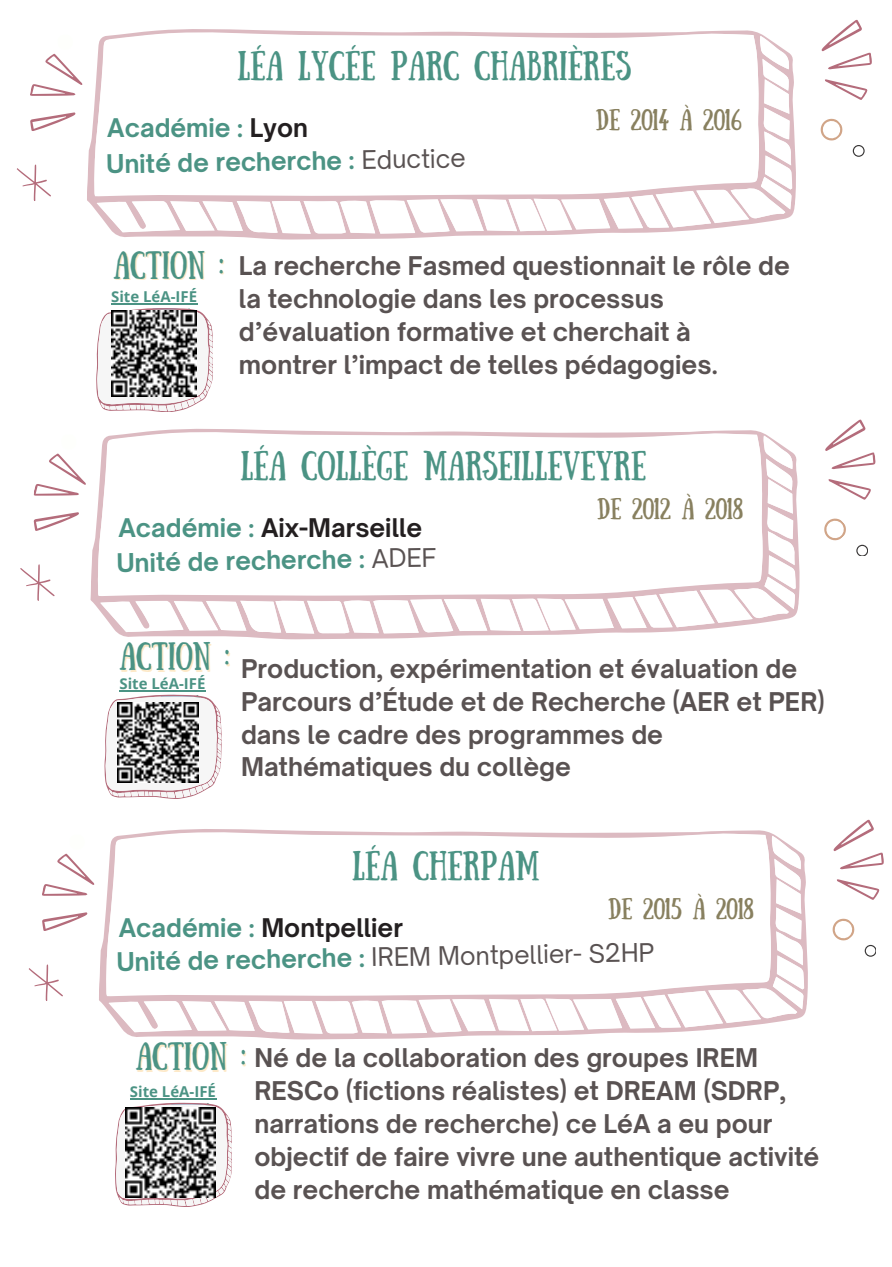
<style>
.page{position:relative;width:892px;height:1267px;background:#fff}
.page>*{position:absolute;margin:0;border:0;box-sizing:border-box;transform-origin:0 0}
.t1{font:29.4px "Sunday";color:#4b9384}
.t2{font:27.9px "Sunday";color:#4b9384}
.t3{font:700 24.6px/33px "Open Sauce One";color:#595252}
.t4{font:700 24.6px "Open Sauce One";color:#4b9384}
.t5{font:700 24.6px "Open Sauce One";color:#231f20}
.t6{font:24.6px "Open Sauce One";color:#595252}
.t7{font:21.3px "Sunday";color:#88805f}
.t8{font:700 15px "Open Sans";color:#4b9384}
.s1{color:#231f20}
.s2{font-weight:400;color:#595252}
.s3{color:#4b9384}
.s4{font-weight:700;color:#4b9384}
</style>
<div class="page">
<svg style="left:821px;top:19px;width:51px;height:81px"></svg>
<svg style="left:17px;top:164px;width:34px;height:37px"></svg>
<svg style="left:30px;top:53px;width:53px;height:78px"></svg>
<svg style="left:852px;top:145px;width:11px;height:11px"></svg>
<svg style="left:820px;top:118px;width:23px;height:23px"></svg>
<svg style="left:93px;top:29px;width:703px;height:211px"></svg>
<svg style="left:96px;top:308px;width:117px;height:103px"></svg>
<img style="left:111px;top:311px;width:85px;height:85px">
<svg style="left:825px;top:419px;width:51px;height:81px"></svg>
<svg style="left:20px;top:564px;width:35px;height:37px"></svg>
<svg style="left:33px;top:453px;width:53px;height:78px"></svg>
<svg style="left:856px;top:545px;width:11px;height:11px"></svg>
<svg style="left:824px;top:518px;width:22px;height:23px"></svg>
<svg style="left:96px;top:428px;width:703px;height:212px"></svg>
<svg style="left:104px;top:694px;width:117px;height:104px"></svg>
<svg style="left:833px;top:819px;width:51px;height:81px"></svg>
<svg style="left:28px;top:964px;width:35px;height:37px"></svg>
<svg style="left:42px;top:853px;width:53px;height:78px"></svg>
<svg style="left:864px;top:945px;width:11px;height:11px"></svg>
<svg style="left:832px;top:918px;width:23px;height:23px"></svg>
<svg style="left:105px;top:829px;width:703px;height:211px"></svg>
<svg style="left:115px;top:1102px;width:117px;height:104px"></svg>
<img style="left:118px;top:702px;width:81px;height:81px">
<img style="left:125px;top:1107px;width:90px;height:90px">
<hr style="left:111px;top:303px;width:86px;height:2px;background:#4b9384">
<hr style="left:119px;top:690px;width:86px;height:1px;background:#4b9384">
<hr style="left:130px;top:1098px;width:86px;height:1px;background:#4b9384">
<p class="t1" style="left:237px;top:45px;width:395px">LÉA LYCÉE PARC CHABRIÈRES</p>
<p class="t7" style="left:595px;top:104px;width:147px">DE 2014 À 2016</p>
<p class="t4" style="left:107px;top:113px;width:202px">Académie : <span class="s1">Lyon</span></p>
<p class="t4" style="left:106px;top:149px;width:361px;rotate:-1deg">Unité de recherche : <span class="s2">Eductice</span></p>
<p class="t2" style="left:114px;top:246px;width:111px">ACTION :</p>
<p class="t8" style="left:111px;top:286px;width:87px">Site LéA-IFÉ</p>
<p class="t3" style="left:239px;top:249px;width:552px">La recherche Fasmed questionnait le rôle de la technologie dans les processus d’évaluation formative et cherchait à montrer l’impact de telles pédagogies.</p>
<p class="t1" style="left:240px;top:445px;width:407px">LÉA COLLÈGE MARSEILLEVEYRE</p>
<p class="t7" style="left:597px;top:493px;width:147px">DE 2012 À 2018</p>
<p class="t5" style="left:118px;top:512px;width:305px"><span class="s3">Académie :</span> Aix-Marseille</p>
<p class="t4" style="left:116px;top:547px;width:321px;rotate:-1deg">Unité de recherche : <span class="s2">ADEF</span></p>
<p class="t2" style="left:119px;top:637px;width:111px">ACTION :</p>
<p class="t8" style="left:119px;top:673px;width:87px">Site LéA-IFÉ</p>
<p class="t3" style="left:241px;top:652px;width:585px">Production, expérimentation et évaluation de Parcours d’Étude et de Recherche (AER et PER) dans le cadre des programmes de Mathématiques du collège</p>
<p class="t1" style="left:352px;top:845px;width:189px">LÉA CHERPAM</p>
<p class="t7" style="left:608px;top:893px;width:147px">DE 2015 À 2018</p>
<p class="t5" style="left:119px;top:912px;width:286px"><span class="s3">Académie :</span> Montpellier</p>
<p class="t6" style="left:116px;top:946px;width:539px;rotate:-1deg"><span class="s4">Unité de recherche :</span> IREM Montpellier- S2HP</p>
<p class="t2" style="left:136px;top:1037px;width:111px">ACTION :</p>
<p class="t8" style="left:130px;top:1081px;width:87px">Site LéA-IFÉ</p>
<p class="t3" style="left:254px;top:1041px;width:566px">Né de la collaboration des groupes IREM RESCo (fictions réalistes) et DREAM (SDRP, narrations de recherche) ce LéA a eu pour objectif de faire vivre une authentique activité de recherche mathématique en classe</p>
</div>
